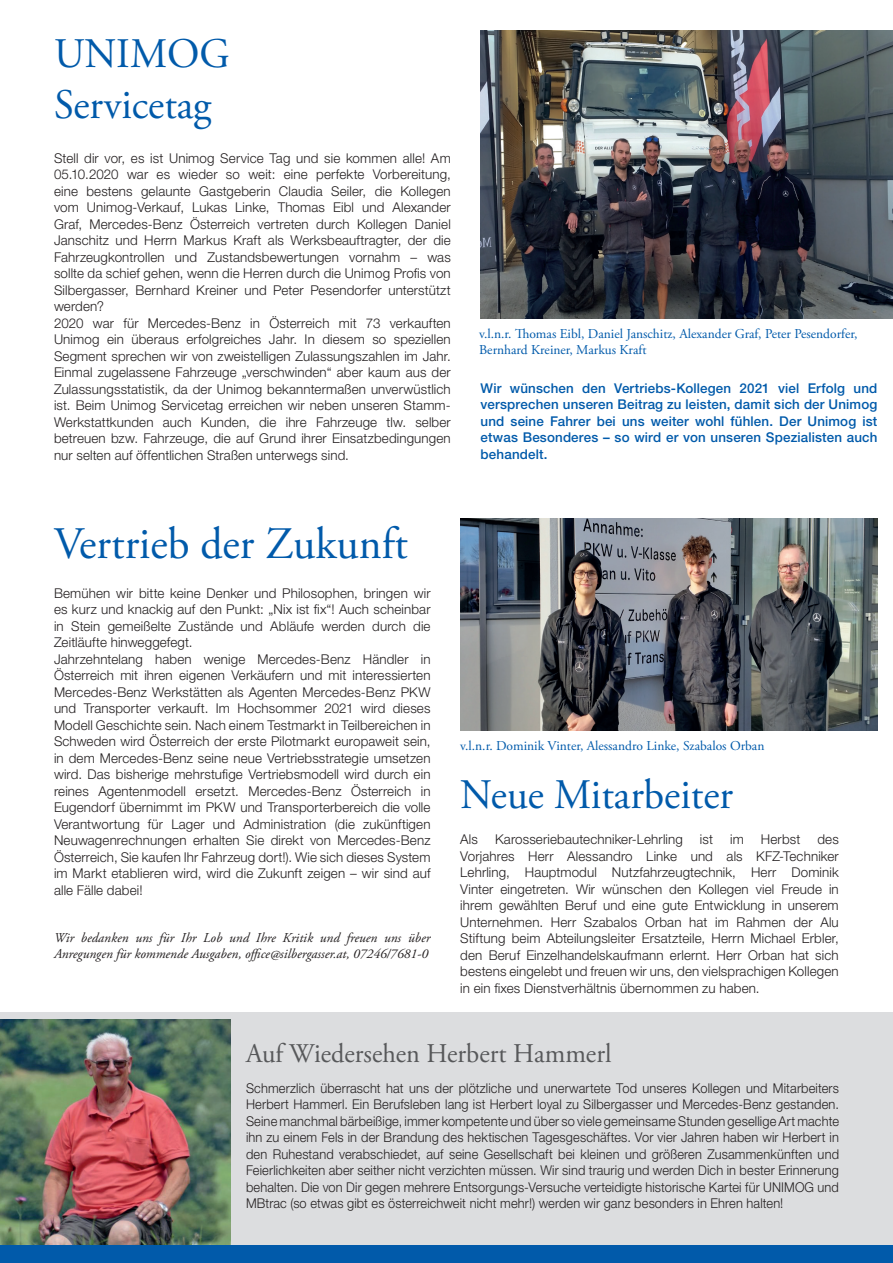
<style>
.page{position:relative;width:893px;height:1263px;background:#fff}
.page>*{position:absolute;margin:0;border:0;box-sizing:border-box;transform-origin:0 0}
.t1{font:45px "Adobe Garamond Pro";color:#015aaa}
.t2{font:42px/50.4px "Adobe Garamond Pro";color:#015aaa}
.t3{font:27px "Adobe Garamond Pro";color:#57585a}
.t4{font:300 13.5px/16.5px "Helvetica Neue LT Std";letter-spacing:.01em;color:#231f20}
.t5{font:300 13.5px/16.5px "Helvetica Neue LT Std";letter-spacing:.01em;color:#231f20;text-align:justify;scale:.95 1}
.t6{font:500 13.5px/16.5px "Helvetica Neue LT Std";letter-spacing:.01em;color:#015aaa;text-align:justify}
.t7{font:13.5px/16.2px "Adobe Garamond Pro";color:#015aaa}
.t8{font:italic 13.5px/16.2px "Adobe Garamond Pro";color:#231f20}
</style>
<div class="page">
<div style="left:0;top:1013px;width:893px;height:250px;background:#dcdddf"></div>
<img style="left:0;top:1019px;width:231px;height:227px">
<div style="left:0;top:1246px;width:893px;height:17px;background:#015aaa"></div>
<img style="left:480px;top:31px;width:413px;height:288px">
<img style="left:460px;top:519px;width:417px;height:211px">
<h2 class="t2" style="left:54px;top:30px;width:178px">UNIMOG<br>Servicetag</h2>
<p class="t4" style="left:54px;top:149px;width:398px">Stell dir vor, es ist Unimog Service Tag und sie kommen alle! Am 05.10.2020 war es wieder so weit: eine perfekte Vorbereitung, eine bestens gelaunte Gastgeberin Claudia Seiler, die Kollegen vom Unimog-Verkauf, Lukas Linke, Thomas Eibl und Alexander Graf, Mercedes-Benz Österreich vertreten durch Kollegen Daniel Janschitz und Herrn Markus Kraft als Werksbeauftragter, der die Fahrzeugkontrollen und Zustandsbewertungen vornahm – was sollte da schief gehen, wenn die Herren durch die Unimog Profis von Silbergasser, Bernhard Kreiner und Peter Pesendorfer unterstützt werden?<br>2020 war für Mercedes-Benz in Österreich mit 73 verkauften Unimog ein überaus erfolgreiches Jahr. In diesem so speziellen Segment sprechen wir von zweistelligen Zulassungszahlen im Jahr.<br>Einmal zugelassene Fahrzeuge „verschwinden“ aber kaum aus der Zulassungsstatistik, da der Unimog bekanntermaßen unverwüstlich ist. Beim Unimog Servicetag erreichen wir neben unseren Stamm-Werkstattkunden auch Kunden, die ihre Fahrzeuge tlw. selber betreuen bzw. Fahrzeuge, die auf Grund ihrer Einsatzbedingungen nur selten auf öffentlichen Straßen unterwegs sind.</p>
<p class="t7" style="left:479px;top:326px;width:380px">v.l.n.r. Thomas Eibl, Daniel Janschitz, Alexander Graf, Peter Pesendorfer,<br>Bernhard Kreiner, Markus Kraft</p>
<p class="t6" style="left:481px;top:380px;width:398px">Wir wünschen den Vertriebs-Kollegen 2021 viel Erfolg und versprechen unseren Beitrag zu leisten, damit sich der Unimog und seine Fahrer bei uns weiter wohl fühlen. Der Unimog ist etwas Besonderes – so wird er von unseren Spezialisten auch behandelt.</p>
<h1 class="t1" style="left:54px;top:516px;width:355px">Vertrieb der Zukunft</h1>
<p class="t4" style="left:54px;top:584px;width:378px">Bemühen wir bitte keine Denker und Philosophen, bringen wir es kurz und knackig auf den Punkt: „Nix ist fix“! Auch scheinbar in Stein gemeißelte Zustände und Abläufe werden durch die Zeitläufte hinweggefegt.<br>Jahrzehntelang haben wenige Mercedes-Benz Händler in Österreich mit ihren eigenen Verkäufern und mit interessierten Mercedes-Benz Werkstätten als Agenten Mercedes-Benz PKW und Transporter verkauft. Im Hochsommer 2021 wird dieses Modell Geschichte sein. Nach einem Testmarkt in Teilbereichen in Schweden wird Österreich der erste Pilotmarkt europaweit sein, in dem Mercedes-Benz seine neue Vertriebsstrategie umsetzen wird. Das bisherige mehrstufige Vertriebsmodell wird durch ein reines Agentenmodell ersetzt. Mercedes-Benz Österreich in Eugendorf übernimmt im PKW und Transporterbereich die volle Verantwortung für Lager und Administration (die zukünftigen Neuwagenrechnungen erhalten Sie direkt von Mercedes-Benz Österreich, Sie kaufen Ihr Fahrzeug dort!). Wie sich dieses System im Markt etablieren wird, wird die Zukunft zeigen – wir sind auf alle Fälle dabei!</p>
<p class="t8" style="left:54px;top:930px;width:378px">Wir bedanken uns für Ihr Lob und Ihre Kritik und freuen uns über<br>Anregungen für kommende Ausgaben, office@silbergasser.at, 07246/7681-0</p>
<p class="t7" style="left:460px;top:738px;width:306px">v.l.n.r. Dominik Vinter, Alessandro Linke, Szabalos Orban</p>
<h2 class="t2" style="left:460px;top:770px;width:274px">Neue Mitarbeiter</h2>
<p class="t4" style="left:460px;top:831px;width:19px">Als</p>
<p class="t4" style="left:495px;top:831px;width:189px">Karosseriebautechniker-Lehrling</p>
<p class="t4" style="left:700px;top:831px;width:15px">ist</p>
<p class="t4" style="left:730px;top:831px;width:15px">im</p>
<p class="t4" style="left:761px;top:831px;width:41px">Herbst</p>
<p class="t4" style="left:460px;top:831px;width:380px;text-align:justify;text-indent:357px">des Vorjahres Herr Alessandro Linke und als KFZ-Techniker Lehrling, Hauptmodul Nutzfahrzeugtechnik, Herr Dominik Vinter eingetreten. Wir wünschen den Kollegen viel Freude in ihrem gewählten Beruf und eine gute Entwicklung in unserem Unternehmen. Herr Szabalos Orban hat im Rahmen der Alu Stiftung beim Abteilungsleiter Ersatzteile, Herrn Michael Erbler, den Beruf Einzelhandelskaufmann erlernt. Herr Orban hat sich bestens eingelebt und freuen wir uns, den vielsprachigen Kollegen in ein fixes Dienstverhältnis übernommen zu haben.</p>
<h3 class="t3" style="left:246px;top:1037px;width:367px">Auf Wiedersehen Herbert Hammerl</h3>
<p class="t5" style="left:246px;top:1079px;width:626px">Schmerzlich überrascht hat uns der plötzliche und unerwartete Tod unseres Kollegen und Mitarbeiters Herbert Hammerl. Ein Berufsleben lang ist Herbert loyal zu Silbergasser und Mercedes-Benz gestanden.<br>Seine manchmal bärbeißige, immer kompetente und über so viele gemeinsame Stunden gesellige Art machte ihn zu einem Fels in der Brandung des hektischen Tagesgeschäftes. Vor vier Jahren haben wir Herbert in den Ruhestand verabschiedet, auf seine Gesellschaft bei kleinen und größeren Zusammenkünften und Feierlichkeiten aber seither nicht verzichten müssen. Wir sind traurig und werden Dich in bester Erinnerung behalten. Die von Dir gegen mehrere Entsorgungs-Versuche verteidigte historische Kartei für UNIMOG und MBtrac (so etwas gibt es österreichweit nicht mehr!) werden wir ganz besonders in Ehren halten!</p>
</div>
